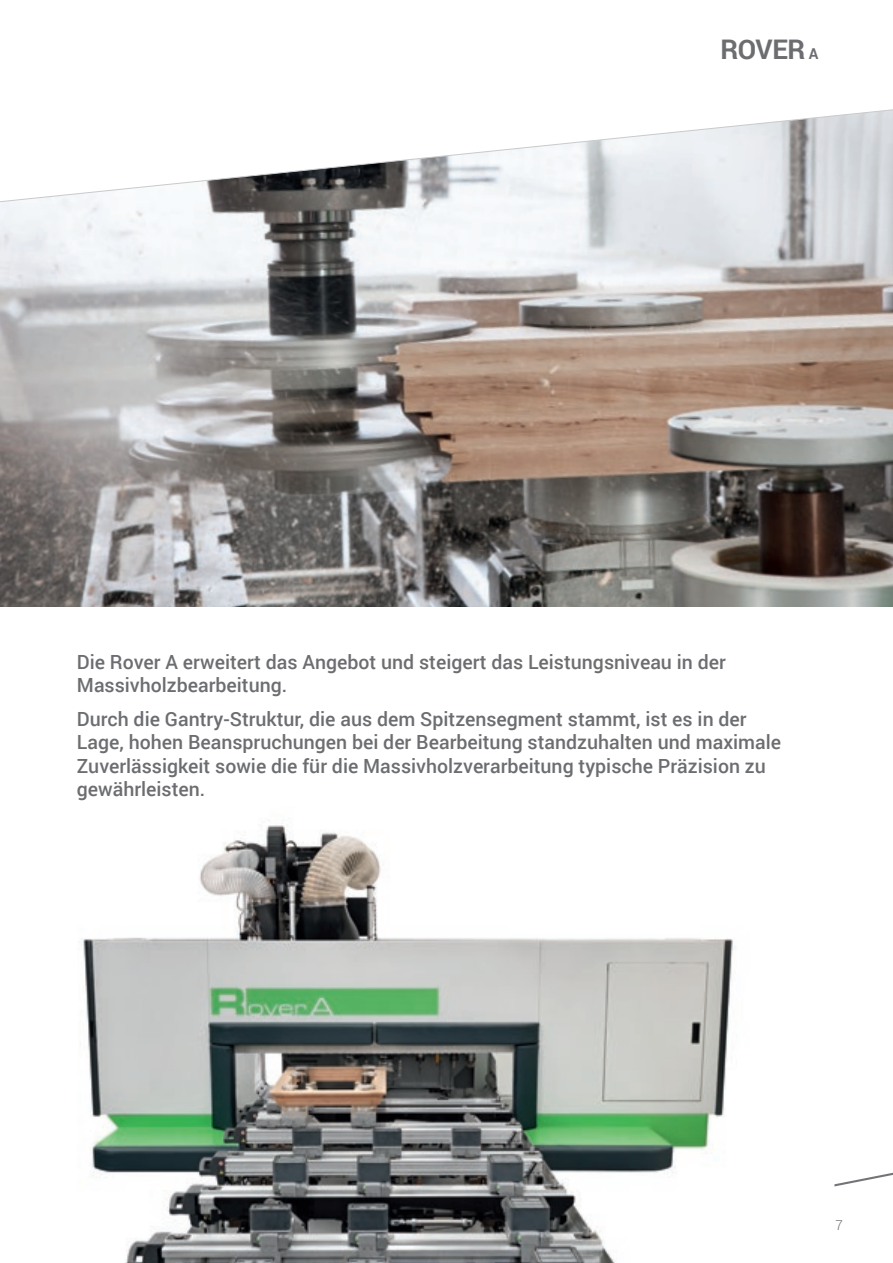
<style>
.page{position:relative;width:893px;height:1263px;background:#fff}
.page>*{position:absolute;margin:0;border:0;box-sizing:border-box;transform-origin:0 0}
.t1{font:700 27px "Roboto";letter-spacing:-.015em;color:#6c6d70}
.t2{font:500 19.5px/23.4px "Roboto";color:#6c6d70}
.t3{font:300 13.5px "Roboto";color:#6c6d70}
.s1{font-size:15px}
</style>
<div class="page">
<svg style="left:834px;top:1172px;width:59px;height:14px"></svg>
<img style="left:0;top:296px;width:893px;height:310px">
<img style="left:81px;top:825px;width:654px;height:438px">
<svg style="left:0;top:109px;width:893px;height:187px"></svg>
<p class="t1" style="left:721px;top:30px;width:99px">ROVER <span class="s1">A</span></p>
<p class="t2" style="left:77px;top:649px;width:650px">Die Rover A erweitert das Angebot und steigert das Leistungsniveau in der<br>Massivholzbearbeitung.</p>
<p class="t2" style="left:77px;top:706px;width:706px">Durch die Gantry-Struktur, die aus dem Spitzensegment stammt, ist es in der Lage, hohen Beanspruchungen bei der Bearbeitung standzuhalten und maximale Zuverlässigkeit sowie die für die Massivholzverarbeitung typische Präzision zu gewährleisten.</p>
<p class="t3" style="left:836px;top:1215px;width:9px">7</p>
</div>
